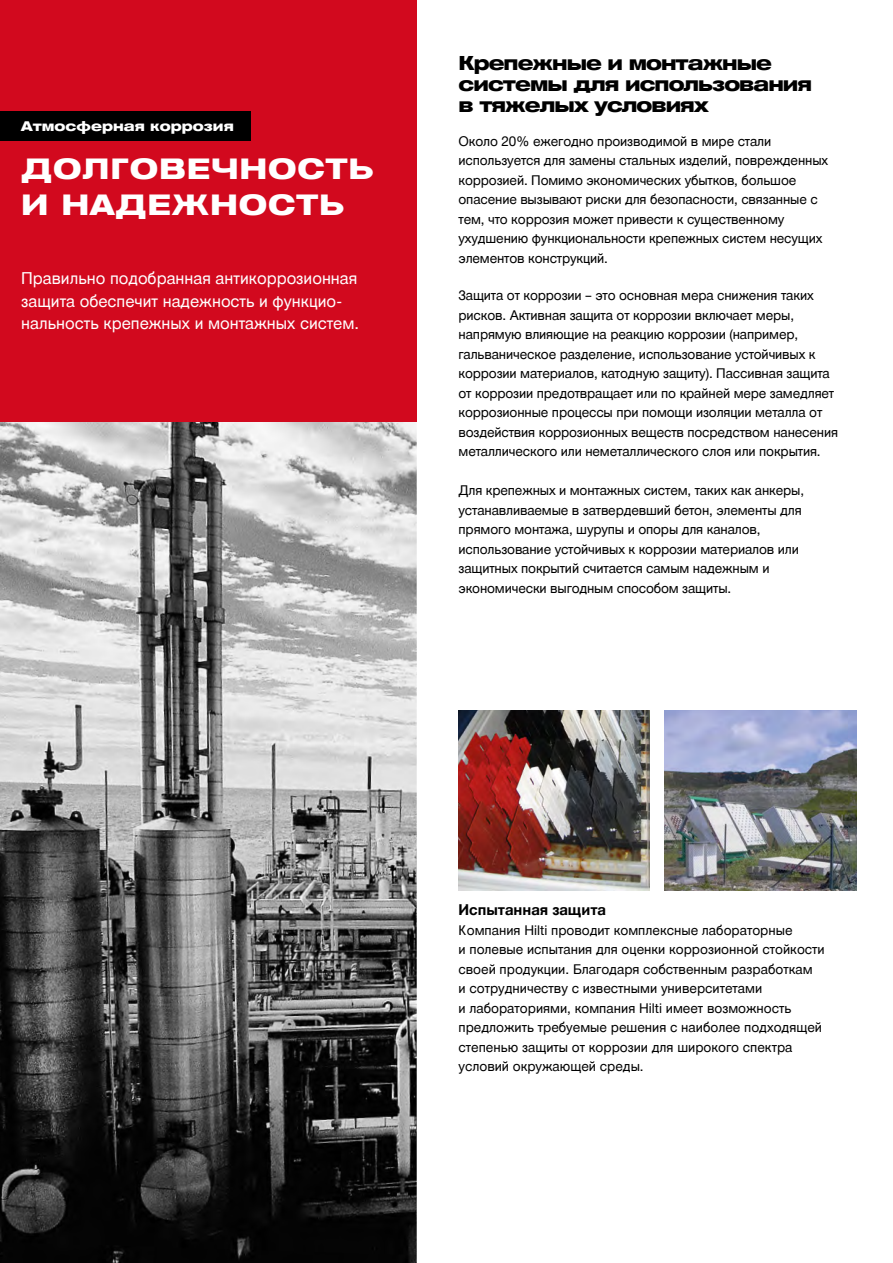
<style>
.page{position:relative;width:893px;height:1263px;background:#fff}
.page>*{position:absolute;margin:0;border:0;box-sizing:border-box;transform-origin:0 0}
.t1{font:800 expanded 28.5px/36px "Hilti";letter-spacing:.03em;color:#fff}
.t2{font:800 expanded 19.5px/21px "Hilti";letter-spacing:-.05em;color:#000}
.t3{font:16.5px/22.5px "Hilti";color:#fff}
.t4{font:700 15px "Hilti";color:#000}
.t5{font:13.5px/19.5px "Hilti";letter-spacing:-.01em;color:#000}
.t6{font:800 expanded 13.5px "Hilti";color:#fff}
</style>
<div class="page">
<img style="left:459px;top:710px;width:191px;height:181px">
<img style="left:665px;top:710px;width:191px;height:181px">
<img style="left:0;top:421px;width:417px;height:842px">
<div style="left:0;top:0;width:417px;height:421px;background:#d2091e"></div>
<div style="left:0;top:111px;width:251px;height:30px;background:#000"></div>
<p class="t6" style="left:21px;top:118px;width:214px">Атмосферная коррозия</p>
<h1 class="t1" style="left:21px;top:151px;width:354px">ДОЛГОВЕЧНОСТЬ<br>И НАДЕЖНОСТЬ</h1>
<p class="t3" style="left:21px;top:267px;width:339px">Правильно подобранная антикоррозионная защита обеспечит надежность и функцио&shy;нальность крепежных и монтажных систем.</p>
<h2 class="t2" style="left:459px;top:53px;width:355px">Крепежные и монтажные системы для использования в тяжелых условиях</h2>
<p class="t5" style="left:459px;top:131px;width:371px">Около 20% ежегодно производимой в мире стали используется для замены стальных изделий, поврежденных коррозией. Помимо экономических убытков, большое опасение вызывают риски для безопасности, связанные с тем, что коррозия может привести к существенному ухудшению функциональности крепежных систем несущих элементов конструкций.</p>
<p class="t5" style="left:459px;top:286px;width:381px">Защита от коррозии – это основная мера снижения таких рисков. Активная защита от коррозии включает меры, напрямую влияющие на реакцию коррозии (например, гальваническое разделение, использование устойчивых к коррозии материалов, катодную защиту). Пассивная защита от коррозии предотвращает или по крайней мере замедляет коррозионные процессы при помощи изоляции металла от воздействия коррозионных веществ посредством нанесения металлического или неметаллического слоя или покрытия.</p>
<p class="t5" style="left:459px;top:481px;width:347px">Для крепежных и монтажных систем, таких как анкеры, устанавливаемые в затвердевший бетон, элементы для прямого монтажа, шурупы и опоры для каналов, использование устойчивых к коррозии материалов или защитных покрытий считается самым надежным и экономически выгодным способом защиты.</p>
<p class="t4" style="left:459px;top:901px;width:149px">Испытанная защита</p>
<p class="t5" style="left:459px;top:920px;width:368px">Компания Hilti проводит комплексные лабораторные<br>и полевые испытания для оценки коррозионной стойкости своей продукции. Благодаря собственным разработкам<br>и сотрудничеству с известными университетами<br>и лабораториями, компания Hilti имеет возможность предложить требуемые решения с наиболее подходящей степенью защиты от коррозии для широкого спектра условий окружающей среды.</p>
</div>
